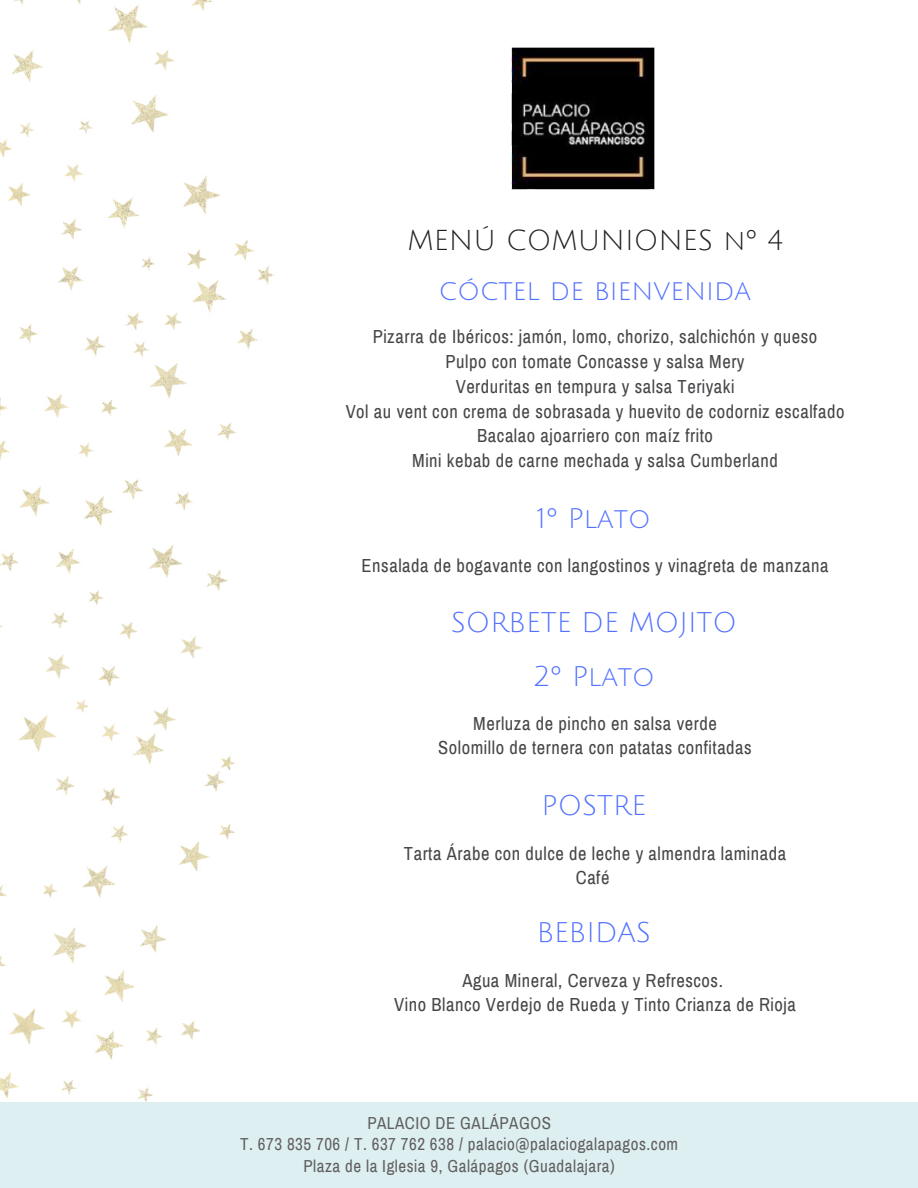
<style>
.page{position:relative;width:918px;height:1188px;background:#fff}
.page>*{position:absolute;margin:0;border:0;box-sizing:border-box;transform-origin:0 0}
.t1{font:28.05px "Julius Sans One";color:#231f1f}
.t2{font:27.75px "Julius Sans One";color:#5271ff}
.t3{font:18.45px/24.8px "Archivo Narrow";letter-spacing:.03em;color:#454648;text-align:center}
.t4{font:16.95px/21.3px "Archivo Narrow";letter-spacing:.03em;color:#605f5f;text-align:center}
</style>
<div class="page">
<img style="left:512px;top:47px;width:142px;height:143px">
<img style="left:0;top:0;width:274px;height:1102px">
<div style="left:0;top:1102px;width:918px;height:86px;background:#deeff1"></div>
<h1 class="t1" style="left:408px;top:225px;width:377px">MENÚ COMUNIONES nº 4</h1>
<h2 class="t2" style="left:439px;top:276px;width:314px">cóctel de bienvenida</h2>
<p class="t3" style="left:346px;top:325px;width:500px">Pizarra de Ibéricos: jamón, lomo, chorizo, salchichón y queso<br>Pulpo con tomate Concasse y salsa Mery<br>Verduritas en tempura y salsa Teriyaki<br>Vol au vent con crema de sobrasada y huevito de codorniz escalfado Bacalao ajoarriero con maíz frito<br>Mini kebab de carne mechada y salsa Cumberland</p>
<h2 class="t2" style="left:537px;top:504px;width:115px">1º Plato</h2>
<p class="t3" style="left:362px;top:553px;width:468px">Ensalada de bogavante con langostinos y vinagreta de manzana</p>
<h2 class="t2" style="left:451px;top:608px;width:288px">SORBETE DE MOJITO</h2>
<h2 class="t2" style="left:533px;top:662px;width:123px">2º Plato</h2>
<p class="t3" style="left:438px;top:711px;width:315px">Merluza de pincho en salsa verde<br>Solomillo de ternera con patatas confitadas</p>
<h2 class="t2" style="left:542px;top:791px;width:106px">POSTRE</h2>
<p class="t3" style="left:404px;top:841px;width:384px">Tarta Árabe con dulce de leche y almendra laminada<br>Café</p>
<h2 class="t2" style="left:537px;top:918px;width:116px">BEBIDAS</h2>
<p class="t3" style="left:394px;top:968px;width:403px">Agua Mineral, Cerveza y Refrescos.<br>Vino Blanco Verdejo de Rueda y Tinto Crianza de Rioja</p>
<p class="t4" style="left:240px;top:1112px;width:440px">PALACIO DE GALÁPAGOS<br>T. 673 835 706 / T. 637 762 638 / palacio@palaciogalapagos.com<br>Plaza de la Iglesia 9, Galápagos (Guadalajara)</p>
</div>
